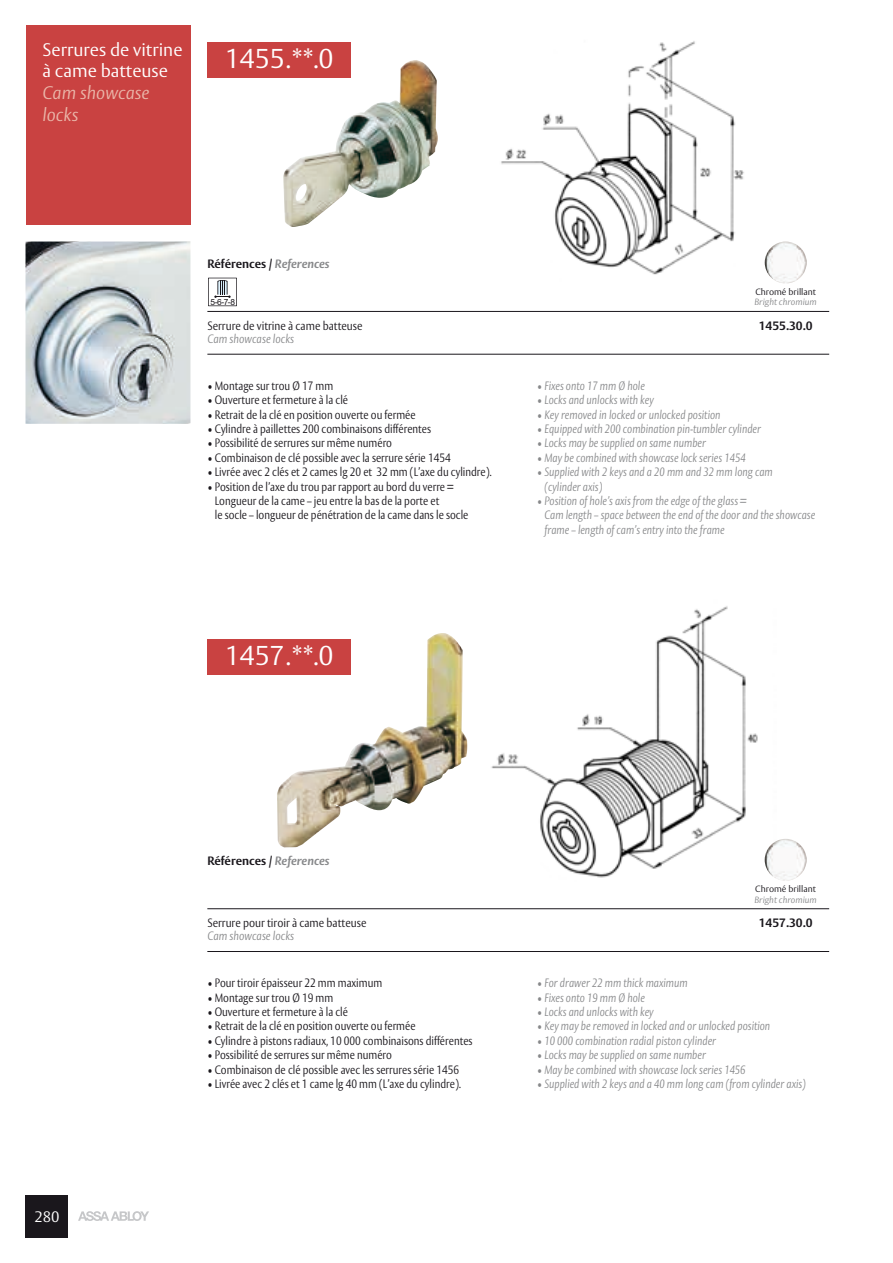
<style>
.page{position:relative;width:893px;height:1263px;background:#fff}
.page>*{position:absolute;margin:0;border:0;box-sizing:border-box;transform-origin:0 0}
.t1{font:300 27px "Vesta";color:#fff}
.t2{font:300 18px/21.6px "Vesta";color:#fff}
.t3{font:italic 300 18px/21.6px "Vesta";color:#eab7aa}
.t4{font:300 15px "Vesta";color:#fff}
.t5{font:300 12px/14.4px "Vesta";color:#1a171c;scale:.85 1}
.t6{font:italic 300 12px/14.4px "Vesta";color:#87888a;scale:.85 1}
.t7{font:700 12px "Vesta";color:#1a171c}
.t8{font:300 12px "Vesta";color:#1a171c;scale:.89 1}
.t9{font:italic 300 12px "Vesta";color:#87888a;scale:.89 1}
.t10{font:300 9px "Vesta";color:#1a171c}
.t11{font:italic 300 9px "Vesta";color:#87888a}
.t12{font:8.4px "Arial";color:#1a171c}
.s1{font-style:italic;color:#87888a}
</style>
<div class="page">
<img style="left:501px;top:41px;width:243px;height:234px">
<img style="left:26px;top:241px;width:164px;height:183px">
<div style="left:26px;top:1195px;width:42px;height:42px;background:#1a171c"></div>
<div style="left:26px;top:26px;width:164px;height:199px;background:#c94241"></div>
<img style="left:283px;top:69px;width:155px;height:158px">
<div style="left:207px;top:43px;width:144px;height:35px;background:#c94241"></div>
<img style="left:765px;top:241px;width:42px;height:42px;border-radius:21px">
<hr style="left:207px;top:311px;width:622px;height:1px;background:#1a171c">
<hr style="left:207px;top:354px;width:622px;height:1px;background:#1a171c">
<svg style="left:208px;top:278px;width:29px;height:28px"></svg>
<img style="left:491px;top:606px;width:285px;height:272px">
<img style="left:277px;top:640px;width:189px;height:207px">
<div style="left:207px;top:640px;width:144px;height:35px;background:#c94241"></div>
<img style="left:765px;top:839px;width:42px;height:42px;border-radius:21px">
<hr style="left:207px;top:908px;width:622px;height:1px;background:#1a171c">
<hr style="left:207px;top:951px;width:622px;height:1px;background:#1a171c">
<svg style="left:78px;top:1211px;width:71px;height:10px"></svg>
<h2 class="t2" style="left:43px;top:39px;width:142px">Serrures de vitrine à came batteuse</h2>
<h2 class="t3" style="left:43px;top:83px;width:109px">Cam showcase locks</h2>
<h1 class="t1" style="left:225px;top:43px;width:110px">1455.**.0</h1>
<p class="t7" style="left:207px;top:257px;width:124px">Références / <span class="s1">References</span></p>
<p class="t12" style="left:210px;top:296px;width:26px">5-6-7-8</p>
<p class="t8" style="left:207px;top:318px;width:176px">Serrure de vitrine à came batteuse</p>
<p class="t9" style="left:207px;top:332px;width:99px">Cam showcase locks</p>
<p class="t5" style="left:207px;top:379px;width:150px">• Montage sur trou Ø 17 mm</p>
<p class="t5" style="left:207px;top:393px;width:167px">• Ouverture et fermeture à la clé</p>
<p class="t5" style="left:207px;top:408px;width:246px">• Retrait de la clé en position ouverte ou fermée</p>
<p class="t5" style="left:207px;top:422px;width:265px">• Cylindre à paillettes 200 combinaisons différentes</p>
<p class="t5" style="left:207px;top:437px;width:219px">• Possibilité de serrures sur même numéro</p>
<p class="t5" style="left:207px;top:451px;width:288px">• Combinaison de clé possible avec la serrure série 1454</p>
<p class="t5" style="left:207px;top:465px;width:336px">• Livrée avec 2 clés et 2 cames lg 20 et 32 mm (L’axe du cylindre).</p>
<p class="t5" style="left:215px;top:480px;width:300px;text-indent:-7px">• Position de l’axe du trou par rapport au bord du verre =<br>Longueur de la came – jeu entre la bas de la porte et<br>le socle – longueur de pénétration de la came dans le socle</p>
<h1 class="t1" style="left:225px;top:640px;width:110px">1457.**.0</h1>
<p class="t10" style="left:755px;top:286px;width:62px">Chromé brillant</p>
<p class="t11" style="left:754px;top:297px;width:64px">Bright chromium</p>
<p class="t7" style="left:759px;top:318px;width:55px">1455.30.0</p>
<p class="t6" style="left:537px;top:379px;width:128px">• Fixes onto 17 mm Ø hole</p>
<p class="t6" style="left:537px;top:393px;width:139px">• Locks and unlocks with key</p>
<p class="t6" style="left:537px;top:408px;width:217px">• Key removed in locked or unlocked position</p>
<p class="t6" style="left:537px;top:422px;width:265px">• Equipped with 200 combination pin-tumbler cylinder</p>
<p class="t6" style="left:537px;top:437px;width:200px">• Locks may be supplied on same number</p>
<p class="t6" style="left:537px;top:451px;width:247px">• May be combined with showcase lock series 1454</p>
<p class="t6" style="left:545px;top:465px;width:270px;text-indent:-7px">• Supplied with 2 keys and a 20 mm and 32 mm long cam (cylinder axis)</p>
<p class="t6" style="left:545px;top:494px;width:320px;text-indent:-7px">• Position of hole’s axis from the edge of the glass =<br>Cam length – space between the end of the door and the showcase frame – length of cam’s entry into the frame</p>
<p class="t4" style="left:34px;top:1207px;width:27px">280</p>
<p class="t7" style="left:207px;top:854px;width:124px">Références / <span class="s1">References</span></p>
<p class="t8" style="left:207px;top:915px;width:180px">Serrure pour tiroir à came batteuse</p>
<p class="t9" style="left:207px;top:929px;width:99px">Cam showcase locks</p>
<p class="t5" style="left:207px;top:976px;width:207px">• Pour tiroir épaisseur 22 mm maximum</p>
<p class="t5" style="left:207px;top:991px;width:150px">• Montage sur trou Ø 19 mm</p>
<p class="t5" style="left:207px;top:1005px;width:167px">• Ouverture et fermeture à la clé</p>
<p class="t5" style="left:207px;top:1019px;width:246px">• Retrait de la clé en position ouverte ou fermée</p>
<p class="t5" style="left:207px;top:1034px;width:314px">• Cylindre à pistons radiaux, 10 000 combinaisons différentes</p>
<p class="t5" style="left:207px;top:1048px;width:219px">• Possibilité de serrures sur même numéro</p>
<p class="t5" style="left:207px;top:1063px;width:298px">• Combinaison de clé possible avec les serrures série 1456</p>
<p class="t5" style="left:207px;top:1077px;width:300px">• Livrée avec 2 clés et 1 came lg 40 mm (L’axe du cylindre).</p>
<p class="t10" style="left:755px;top:883px;width:62px">Chromé brillant</p>
<p class="t11" style="left:754px;top:894px;width:64px">Bright chromium</p>
<p class="t7" style="left:759px;top:916px;width:55px">1457.30.0</p>
<p class="t6" style="left:537px;top:976px;width:179px">• For drawer 22 mm thick maximum</p>
<p class="t6" style="left:537px;top:991px;width:128px">• Fixes onto 19 mm Ø hole</p>
<p class="t6" style="left:537px;top:1005px;width:139px">• Locks and unlocks with key</p>
<p class="t6" style="left:537px;top:1019px;width:276px">• Key may be removed in locked and or unlocked position</p>
<p class="t6" style="left:537px;top:1034px;width:212px">• 10 000 combination radial piston cylinder</p>
<p class="t6" style="left:537px;top:1048px;width:200px">• Locks may be supplied on same number</p>
<p class="t6" style="left:537px;top:1063px;width:247px">• May be combined with showcase lock series 1456</p>
<p class="t6" style="left:537px;top:1077px;width:318px">• Supplied with 2 keys and a 40 mm long cam (from cylinder axis)</p>
</div>
